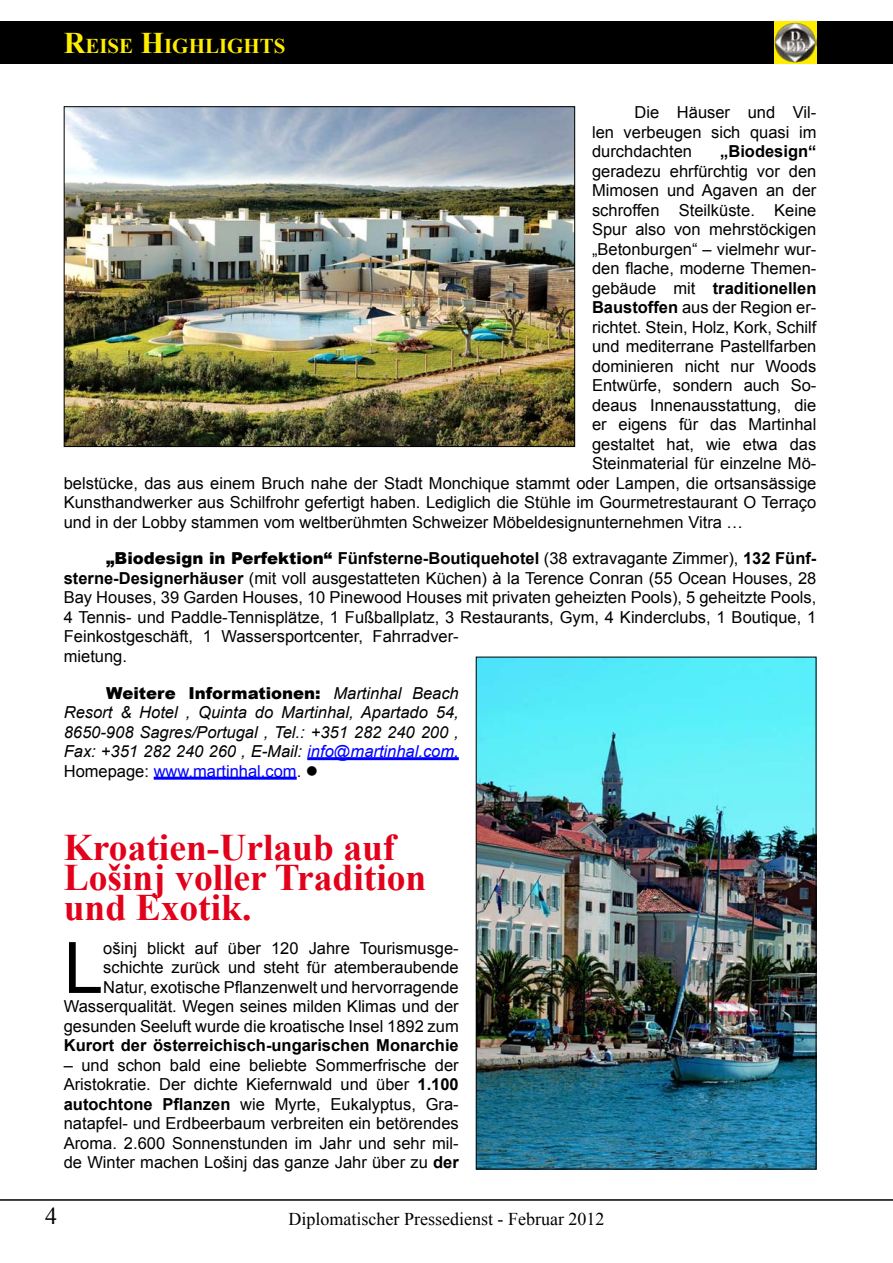
<style>
.page{position:relative;width:893px;height:1263px;background:#fff}
.page>*{position:absolute;margin:0;border:0;box-sizing:border-box;transform-origin:0 0}
.t1{font:70.95px "Arial";color:#000}
.t2{font:700 37.5px/30px "Times New Roman";color:#e2001a}
.t3{font:24px "Times New Roman";color:#000}
.t4{font:700 21px "Times New Roman";color:#ffed00}
.t5{font:18px "Times New Roman";color:#000}
.t6{font:16.5px/19.5px "Arial";color:#000;text-align:justify}
.t7{font:italic 16.5px/19.5px "Arial";color:#000;text-align:justify}
.t8{font:700 16.5px "Arial";color:#000}
.s1{font-size:30px}
.s2{font-weight:400}
.s3{font-weight:700}
.s4{font-weight:900}
.s5{font-weight:900;font-style:normal}
.s6{color:#00f}
.s7{font-style:normal}
.s8{font-style:normal;color:#00f}
</style>
<div class="page">
<div style="left:0;top:21px;width:893px;height:43px;background:#000"></div>
<div style="left:774px;top:21px;width:42px;height:43px;background:#ffed00"></div>
<img style="left:774px;top:22px;width:42px;height:41px">
<hr style="left:0;top:1199px;width:893px;height:2px;background:#000">
<hr style="left:307px;top:757px;width:152px;height:3px;background:#00f">
<hr style="left:154px;top:777px;width:143px;height:3px;background:#00f">
<img style="left:66px;top:108px;width:507px;height:337px">
<img style="left:478px;top:659px;width:336px;height:508px">
<p class="t4" style="left:64px;top:31px;width:223px"><span class="s1">R</span>EISE <span class="s1">H</span>IGHLIGHTS</p>
<p class="t6" style="left:592px;top:103px;width:226px;text-indent:43px">Die Häuser und Vil&shy;len verbeugen sich quasi im durchdachten</p>
<p class="t8" style="left:720px;top:141px;width:98px">„Biodesign“</p>
<p class="t6" style="left:592px;top:161px;width:226px">geradezu ehrfürchtig vor den</p>
<p class="t6" style="left:592px;top:181px;width:226px">Mimosen und Agaven an der</p>
<p class="t6" style="left:592px;top:200px;width:226px">schroffen Steilküste. Keine</p>
<p class="t6" style="left:592px;top:220px;width:226px">Spur also von mehrstöckigen</p>
<p class="t6" style="left:592px;top:239px;width:226px">„Betonburgen“ – vielmehr wur-</p>
<p class="t6" style="left:592px;top:259px;width:226px">den flache, moderne Themen-</p>
<p class="t8" style="left:592px;top:277px;width:226px"><span class="s2">gebäude mit</span> traditionellen</p>
<p class="t6" style="left:592px;top:298px;width:226px"><span class="s3">Baustoffen</span> aus der Region er-</p>
<p class="t6" style="left:592px;top:317px;width:226px">richtet. Stein, Holz, Kork, Schilf</p>
<p class="t6" style="left:592px;top:337px;width:226px">und mediterrane Pastellfarben</p>
<p class="t6" style="left:592px;top:356px;width:226px">dominieren nicht nur Woods</p>
<p class="t6" style="left:592px;top:376px;width:226px">Entwürfe, sondern auch So-</p>
<p class="t6" style="left:592px;top:395px;width:226px">deaus Innenausstattung, die</p>
<p class="t6" style="left:592px;top:415px;width:226px">er eigens für das Martinhal</p>
<p class="t6" style="left:592px;top:434px;width:226px">gestaltet hat, wie etwa das</p>
<p class="t6" style="left:592px;top:454px;width:226px">Steinmaterial für einzelne Mö-</p>
<p class="t6" style="left:64px;top:474px;width:754px">belstücke, das aus einem Bruch nahe der Stadt Monchique stammt oder Lampen, die ortsansässige</p>
<p class="t6" style="left:64px;top:493px;width:754px">Kunsthandwerker aus Schilfrohr gefertigt haben. Lediglich die Stühle im Gourmetrestaurant O Terraço</p>
<p class="t6" style="left:64px;top:513px;width:681px">und in der Lobby stammen vom weltberühmten Schweizer Möbeldesignunternehmen Vitra …</p>
<p class="t6" style="left:64px;top:549px;width:754px;text-align:left;text-indent:43px"><span class="s4">„Biodesign in Perfektion“</span> <span class="s3">Fünfsterne-Boutiquehotel</span> (38 extravagante Zimmer), <span class="s3">132 Fünf&shy;sterne-Designerhäuser</span> (mit voll ausgestatteten Küchen) à la Terence Conran (55 Ocean Houses, 28<br>Bay Houses, 39 Garden Houses, 10 Pinewood Houses mit privaten geheizten Pools), 5 geheitzte Pools, 4 Tennis- und Paddle-Tennisplätze, 1 Fußballplatz, 3 Restaurants, Gym, 4 Kinderclubs, 1 Boutique, 1<br>Feinkostgeschäft, 1 Wassersportcenter, Fahrradver-<br>mietung.</p>
<p class="t7" style="left:64px;top:683px;width:396px;text-indent:43px"><span class="s5">Weitere Informationen:</span> Martinhal Beach Resort &amp; Hotel , Quinta do Martinhal, Apartado 54, 8650-908 Sagres/Portugal , Tel.: +351 282 240 200 , Fax: +351 282 240 260 , E-Mail: <span class="s6">info@martinhal.com, </span><span class="s7">Homepage:</span> <span class="s8">www.martinhal.com</span><span class="s7">.</span> ●</p>
<h2 class="t2" style="left:64px;top:831px;width:364px">Kroatien-Urlaub auf<br>Lošinj voller Tradition und Exotik.</h2>
<h1 class="t1" style="left:64px;top:921px;width:41px">L</h1>
<p class="t6" style="left:64px;top:938px;width:397px;text-align:right">ošinj blickt auf über 120 Jahre Tourismusge&shy;schichte zurück und steht für atemberaubende Natur, exotische Pflanzenwelt und hervorragende Wasserqualität. Wegen seines milden Klimas und der gesunden Seeluft wurde die kroatische Insel 1892 zum</p>
<p class="t8" style="left:64px;top:1035px;width:397px">Kurort der österreichisch-ungarischen Monarchie</p>
<p class="t6" style="left:64px;top:1055px;width:396px">– und schon bald eine beliebte Sommerfrische der Aristokratie. Der dichte Kiefernwald und über <span class="s3">1.100 autochtone Pflanzen</span> wie Myrte, Eukalyptus, Gra&shy;natapfel- und Erdbeerbaum verbreiten ein betörendes Aroma. 2.600 Sonnenstunden im Jahr und sehr mil&shy;de Winter machen Lošinj das ganze Jahr über zu <span class="s3">der</span></p>
<h3 class="t3" style="left:45px;top:1200px;width:14px">4</h3>
<p class="t5" style="left:288px;top:1207px;width:317px">Diplomatischer Pressedienst - Februar 2012</p>
</div>
